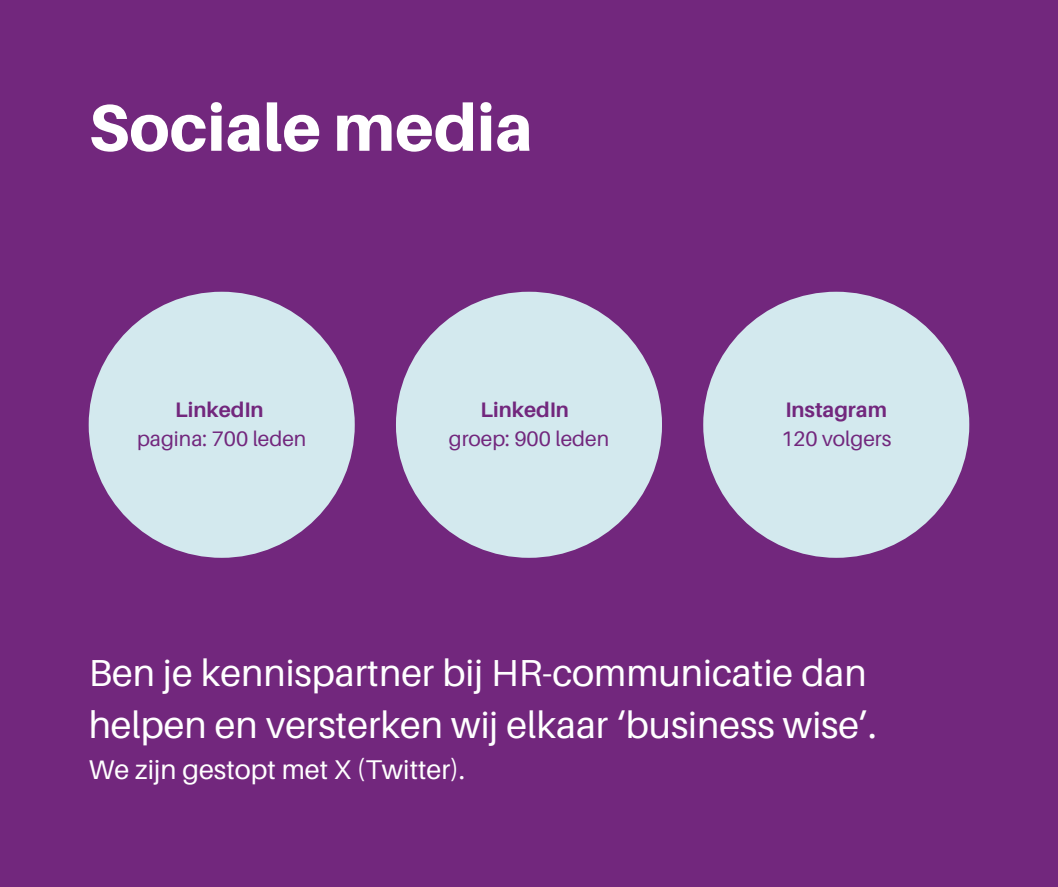
<style>
.page{position:relative;width:1058px;height:887px;background:#fff}
.page>*{position:absolute;margin:0;border:0;box-sizing:border-box;transform-origin:0 0}
.t1{font:800 65.85px "Aileron";color:#fff}
.t2{font:37.65px/51.8px "Aileron";color:#fff}
.t3{font:27.15px "Aileron";color:#fff}
.t4{font:21px "Aileron";color:#72277d}
.t5{font:700 21px "Aileron";color:#72277d}
</style>
<div class="page">
<div style="left:0;top:0;width:1058px;height:886px;background:#72277d"></div>
<div style="left:89px;top:292px;width:266px;height:266px;background:#d3e9ee;border-radius:50%"></div>
<div style="left:396px;top:292px;width:266px;height:266px;background:#d3e9ee;border-radius:50%"></div>
<div style="left:703px;top:292px;width:266px;height:266px;background:#d3e9ee;border-radius:50%"></div>
<p class="t1" style="left:89px;top:87px;width:445px">Sociale media</p>
<h1 class="t5" style="left:175px;top:396px;width:90px">LinkedIn</h1>
<p class="t4" style="left:137px;top:425px;width:171px">pagina: 700 leden</p>
<p class="t5" style="left:480px;top:396px;width:90px">LinkedIn</p>
<p class="t4" style="left:449px;top:425px;width:162px">groep: 900 leden</p>
<p class="t5" style="left:785px;top:396px;width:103px">Instagram</p>
<p class="t4" style="left:781px;top:425px;width:112px">120 volgers</p>
<h2 class="t2" style="left:89px;top:646px;width:789px">Ben je kennispartner bij HR-communicatie dan helpen en versterken wij elkaar ‘business wise’.</h2>
<h2 class="t3" style="left:89px;top:752px;width:378px">We zijn gestopt met X (Twitter).</h2>
</div>
